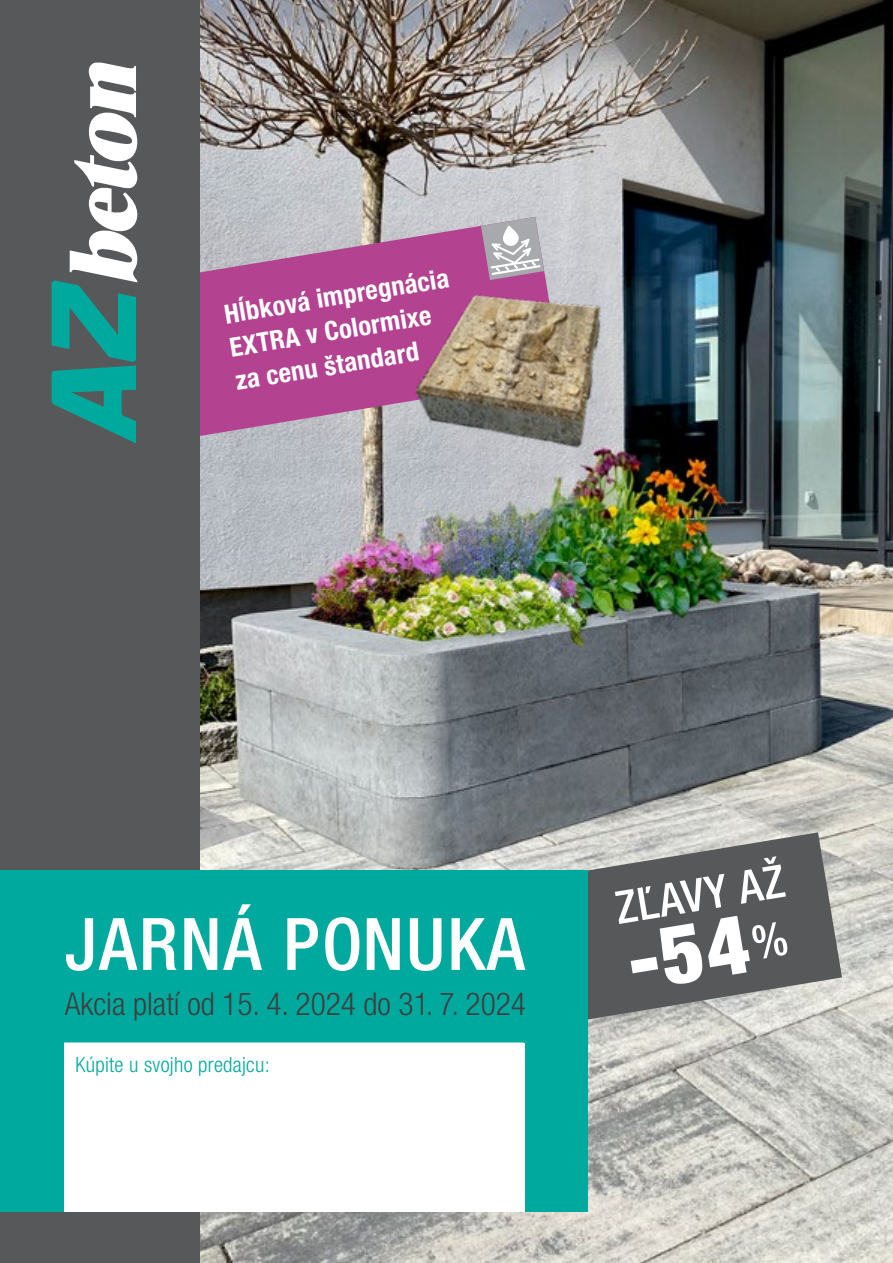
<style>
.page{position:relative;width:893px;height:1263px;background:#fff}
.page>*{position:absolute;margin:0;border:0;box-sizing:border-box;transform-origin:0 0}
.t1{font:900 condensed 82.65px "Helvetica Neue";color:#fff}
.t2{font:500 condensed 72.45px "Helvetica Neue LT Pro";letter-spacing:.03em;color:#fff}
.t3{font:500 condensed 45.45px "Helvetica Neue LT Pro";color:#fff}
.t4{font:300 condensed 31.5px "Helvetica Neue LT Pro";color:#3e3e3f}
.t5{font:700 condensed 26.55px/33.8px "Helvetica Neue LT Pro";color:#fff}
.t6{font:300 condensed 21px "Helvetica Neue LT Pro";letter-spacing:.015em;color:#00a99d}
.s1{font-family:"Helvetica Neue LT Pro";font-weight:500;font-size:47.1px}
</style>
<div class="page">
<img style="left:200px;top:0;width:693px;height:1263px">
<svg style="left:546px;top:832px;width:296px;height:194px;background:#797a7a"></svg>
<svg style="left:200px;top:217px;width:362px;height:221px;background:#b6679f"></svg>
<img style="left:378px;top:250px;width:278px;height:251px">
<svg style="left:481px;top:217px;width:63px;height:63px;background:#bdafbc"></svg>
<div style="left:0;top:0;width:200px;height:1263px;background:#57585a"></div>
<div style="left:0;top:870px;width:588px;height:342px;background:#00a99d"></div>
<hr style="left:64px;top:1042px;width:460px;height:2px;background:#fff">
<svg style="left:52px;top:62px;width:85px;height:382px"></svg>
<div style="left:64px;top:1043px;width:461px;height:169px;background:#fff"></div>
<p class="t5" style="left:222px;top:297px;width:229px;rotate:-9deg">Hĺbková impregnácia<br>EXTRA v Colormixe za cenu štandard</p>
<h2 class="t2" style="left:65px;top:901px;width:461px">JARNÁ PONUKA</h2>
<p class="t4" style="left:65px;top:986px;width:463px">Akcia platí od 15. 4. 2024 do 31. 7. 2024</p>
<p class="t6" style="left:76px;top:1052px;width:196px">Kúpite u svojho predajcu:</p>
<h3 class="t3" style="left:612px;top:881px;width:172px;rotate:-9deg">ZĽAVY AŽ</h3>
<h1 class="t1" style="left:618px;top:895px;width:162px;rotate:-9deg">-54<span class="s1">%</span></h1>
</div>
